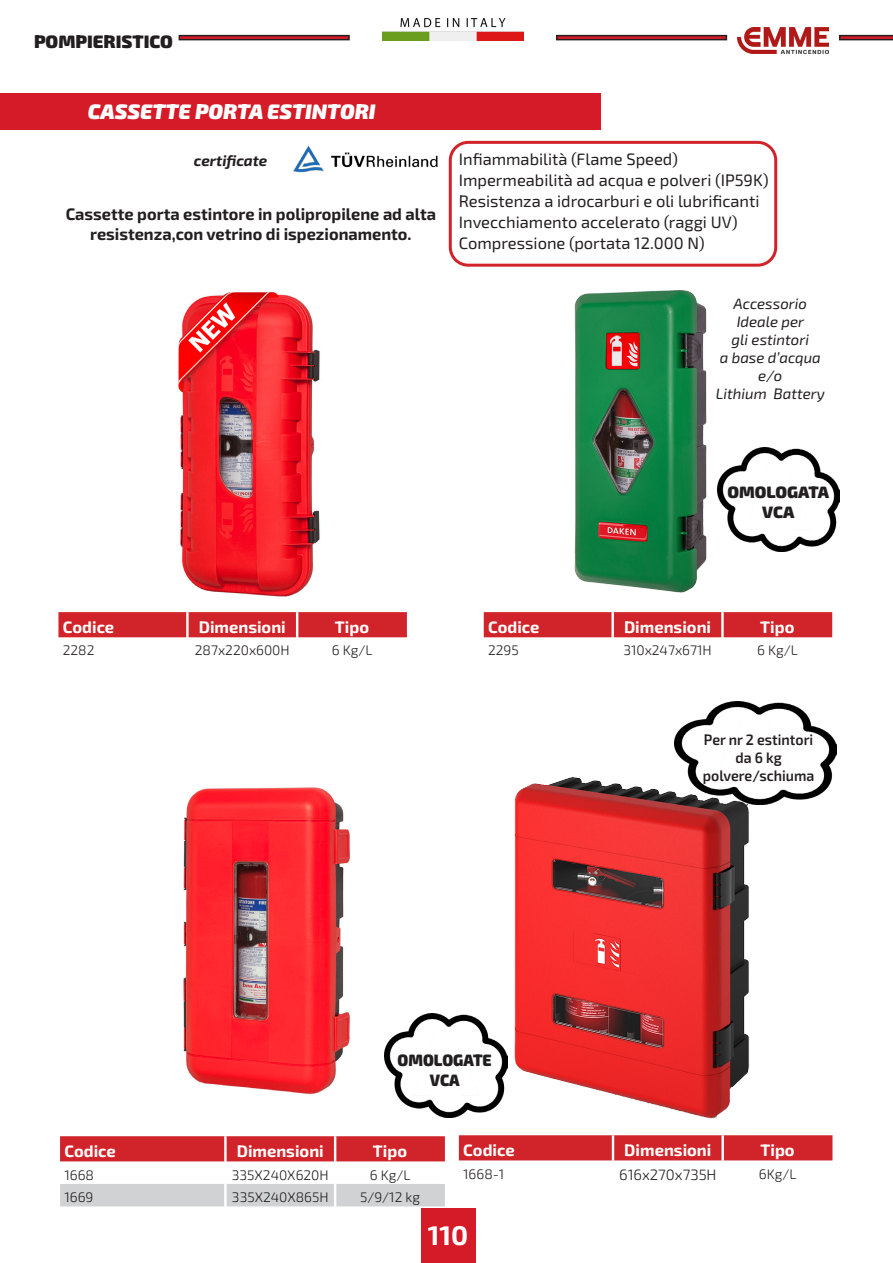
<style>
.page{position:relative;width:893px;height:1263px;background:#fff}
.page>*{position:absolute;margin:0;border:0;box-sizing:border-box;transform-origin:0 0}
.t1{font:700 27px "Exo 2";color:#fff}
.t2{font:italic 900 21px "Exo 2";color:#fff}
.t3{font:900 18px "Exo 2";color:#231f20}
.t4{font:700 16.65px "Exo 2";color:#231f20}
.codice_tabella{font:16.5px "Exo 2";color:#231f20}
.t5{font:700 16.5px "Exo 2";color:#fffefc}
.t6{font:900 16.5px/19.8px "Exo 2";color:#231f20;text-align:center}
.t7{font:900 16.5px "Exo 2";color:#231f20;scale:.93 1}
.t8{font:italic 15px/18px "Exo 2";color:#231f20;text-align:center}
.t9{font:600 15px "Exo 2";color:#231f20;scale:.94 1}
.CODICI_TABELLE{font:300 15px "Exo 2";color:#231f20}
.t10{font:italic 700 15px "Exo 2";color:#231f20}
.t11{font:300 13.8px "Exo 2";color:#231f20}
</style>
<div class="page">
<div style="left:421px;top:1209px;width:54px;height:54px;background:#d51b28"></div>
<div style="left:179px;top:35px;width:171px;height:5px;border:2px solid #231f20"></div>
<div style="left:556px;top:35px;width:171px;height:5px;border:2px solid #231f20"></div>
<svg style="left:839px;top:35px;width:54px;height:5px"></svg>
<img style="left:382px;top:19px;width:142px;height:22px">
<img style="left:738px;top:27px;width:90px;height:27px">
<div style="left:0;top:94px;width:601px;height:36px;background:#d51b28"></div>
<hr style="left:892px;top:94px;width:1px;height:36px;background:#d51b28">
<img style="left:183px;top:787px;width:168px;height:308px">
<img style="left:180px;top:294px;width:140px;height:303px">
<div style="left:58px;top:612px;width:349px;height:25px;background:#d1232a"></div>
<hr style="left:186px;top:612px;width:3px;height:25px;background:#fff">
<hr style="left:296px;top:612px;width:2px;height:25px;background:#fff">
<div style="left:60px;top:1136px;width:385px;height:25px;background:#d1232a"></div>
<div style="left:60px;top:1184px;width:385px;height:22px;background:#d1d2d4"></div>
<hr style="left:224px;top:1136px;width:3px;height:25px;background:#fff">
<hr style="left:334px;top:1136px;width:2px;height:25px;background:#fff">
<hr style="left:224px;top:1184px;width:3px;height:22px;background:#fff">
<hr style="left:334px;top:1184px;width:2px;height:22px;background:#fff">
<img style="left:178px;top:292px;width:100px;height:100px">
<img style="left:730px;top:448px;width:110px;height:103px">
<img style="left:385px;top:1014px;width:102px;height:103px">
<img style="left:487px;top:777px;width:263px;height:342px">
<div style="left:459px;top:1135px;width:373px;height:25px;background:#d1232a"></div>
<hr style="left:612px;top:1135px;width:2px;height:25px;background:#fff">
<hr style="left:721px;top:1135px;width:3px;height:25px;background:#fff">
<img style="left:574px;top:290px;width:156px;height:303px">
<div style="left:484px;top:612px;width:348px;height:25px;background:#d1232a"></div>
<hr style="left:611px;top:612px;width:3px;height:25px;background:#fff">
<hr style="left:721px;top:612px;width:3px;height:25px;background:#fff">
<img style="left:293px;top:145px;width:145px;height:27px">
<div style="left:449px;top:141px;width:328px;height:126px;border:3px solid #d1232a;border-radius:18px"></div>
<img style="left:675px;top:701px;width:162px;height:104px">
<p class="t3" style="left:34px;top:29px;width:140px">POMPIERISTICO</p>
<p class="t2" style="left:88px;top:97px;width:289px">CASSETTE PORTA ESTINTORI</p>
<p class="t10" style="left:194px;top:150px;width:75px">certificate</p>
<p class="t4" style="left:66px;top:203px;width:372px">Cassette porta estintore in polipropilene ad alta</p>
<p class="t4" style="left:90px;top:223px;width:323px">resistenza,con vetrino di ispezionamento.</p>
<p class="codice_tabella" style="left:459px;top:148px;width:221px">Infiammabilità (Flame Speed)</p>
<p class="codice_tabella" style="left:459px;top:169px;width:311px">Impermeabilità ad acqua e polveri (IP59K)</p>
<p class="codice_tabella" style="left:459px;top:190px;width:302px">Resistenza a idrocarburi e oli lubrificanti</p>
<p class="codice_tabella" style="left:459px;top:211px;width:280px">Invecchiamento accelerato (raggi UV)</p>
<p class="codice_tabella" style="left:459px;top:232px;width:247px">Compressione (portata 12.000 N)</p>
<p class="t8" style="left:734px;top:294px;width:75px">Accessorio</p>
<p class="t8" style="left:737px;top:312px;width:69px">Ideale per</p>
<p class="t8" style="left:732px;top:330px;width:79px">gli estintori</p>
<p class="t8" style="left:720px;top:348px;width:103px">a base d’acqua e/o</p>
<p class="t8" style="left:716px;top:384px;width:110px">Lithium Battery</p>
<p class="t6" style="left:727px;top:482px;width:103px">OMOLOGATA<br>VCA</p>
<p class="t5" style="left:63px;top:616px;width:53px">Codice</p>
<p class="t5" style="left:199px;top:616px;width:89px">Dimensioni</p>
<p class="t5" style="left:335px;top:616px;width:36px">Tipo</p>
<p class="t11" style="left:63px;top:641px;width:33px">2282</p>
<p class="t11" style="left:195px;top:641px;width:96px">287x220x600H</p>
<p class="t11" style="left:332px;top:641px;width:42px">6 Kg/L</p>
<p class="t5" style="left:488px;top:616px;width:53px">Codice</p>
<p class="t5" style="left:624px;top:616px;width:89px">Dimensioni</p>
<p class="t5" style="left:760px;top:616px;width:36px">Tipo</p>
<p class="t11" style="left:488px;top:641px;width:32px">2295</p>
<p class="t11" style="left:623px;top:641px;width:90px">310x247x671H</p>
<p class="t11" style="left:757px;top:641px;width:42px">6 Kg/L</p>
<p class="t9" style="left:704px;top:729px;width:118px">Per nr 2 estintori</p>
<p class="t9" style="left:735px;top:747px;width:51px">da 6 kg</p>
<p class="t9" style="left:703px;top:765px;width:120px">polvere/schiuma</p>
<p class="t7" style="left:398px;top:1049px;width:103px">OMOLOGATE</p>
<p class="t7" style="left:430px;top:1069px;width:34px">VCA</p>
<p class="t5" style="left:64px;top:1140px;width:53px">Codice</p>
<p class="t5" style="left:237px;top:1140px;width:89px">Dimensioni</p>
<p class="t5" style="left:373px;top:1140px;width:36px">Tipo</p>
<p class="t11" style="left:64px;top:1165px;width:31px">1668</p>
<p class="t11" style="left:232px;top:1165px;width:98px">335X240X620H</p>
<p class="t11" style="left:370px;top:1165px;width:42px">6 Kg/L</p>
<p class="t11" style="left:64px;top:1187px;width:31px">1669</p>
<p class="t11" style="left:232px;top:1187px;width:98px">335X240X865H</p>
<p class="t11" style="left:360px;top:1187px;width:62px">5/9/12 kg</p>
<p class="t5" style="left:463px;top:1139px;width:53px">Codice</p>
<p class="t5" style="left:624px;top:1139px;width:89px">Dimensioni</p>
<p class="t5" style="left:760px;top:1139px;width:36px">Tipo</p>
<p class="t11" style="left:463px;top:1164px;width:42px">1668-1</p>
<p class="CODICI_TABELLE" style="left:619px;top:1164px;width:99px">616x270x735H</p>
<p class="t11" style="left:759px;top:1164px;width:39px">6Kg/L</p>
<h1 class="t1" style="left:428px;top:1216px;width:42px">110</h1>
</div>
